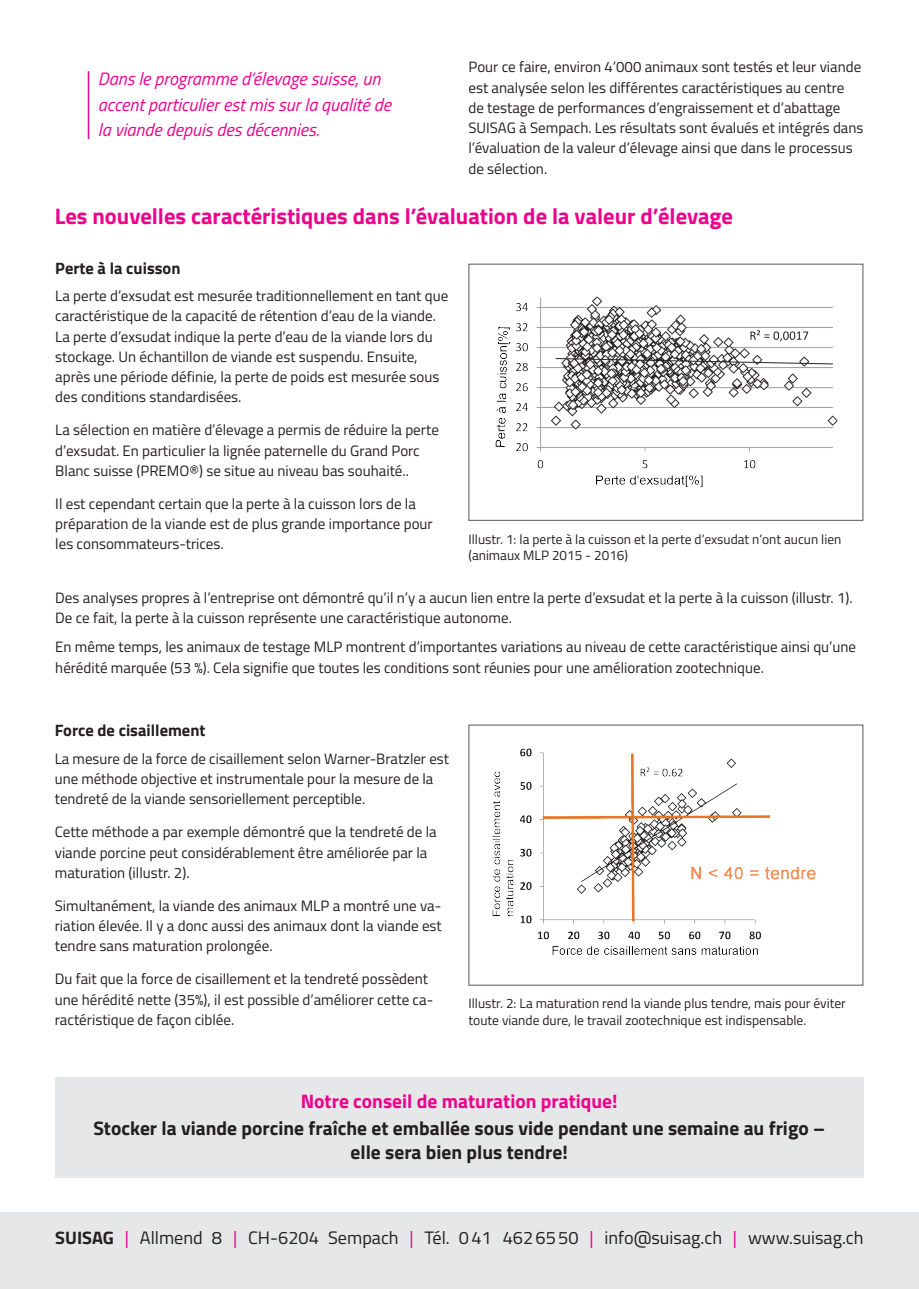
<style>
.page{position:relative;width:919px;height:1289px;background:#fff}
.page>*{position:absolute;margin:0;border:0;box-sizing:border-box;transform-origin:0 0}
.Überschrift_H2{font:700 22.5px "Titillium Web";color:#ed028c}
.SUISAG_-_Hervorhebun{font:700 19.5px/23.4px "Titillium Web";color:#231f20;text-align:center}
.SUISAG_-_Hervorhebun-2{font:700 19.5px "Titillium Web";color:#ed028c}
.Zitat{font:italic 18px/25.5px "Titillium Web";color:#ed028c}
.t1{font:18px "Titillium Web";color:#231f20}
.SUISAG_-_Überschrift{font:700 16.5px "Titillium Web";color:#231f20}
.SUISAG___Fliesstext{font:15px/20.2px "Titillium Web";color:#231f20}
.SUISAG_-_Fliesstext{font:15px/20.2px "Titillium Web";color:#231f20}
.Fliesstext{font:13.5px/16.2px "Titillium Web";color:#231f20}
.s1{font-weight:700}
.s2{color:#ed028c}
</style>
<div class="page">
<div style="left:0;top:1212px;width:918px;height:76px;background:#e6e7e9"></div>
<img style="left:492px;top:748px;width:324px;height:207px">
<img style="left:495px;top:296px;width:343px;height:192px">
<div style="left:468px;top:264px;width:395px;height:256px;border:1px solid #57585a"></div>
<hr style="left:88px;top:71px;width:1px;height:68px;background:#ed028c">
<div style="left:55px;top:1077px;width:808px;height:100px;background:#e6e7e9"></div>
<p class="SUISAG_-_Fliesstext" style="left:468px;top:56px;width:396px">Pour ce faire, environ 4‘000 animaux sont testés et leur viande est analysée selon les différentes caractéristiques au centre de testage de performances d’engraissement et d’abattage SUISAG à Sempach. Les résultats sont évalués et intégrés dans l’évaluation de la valeur d’élevage ainsi que dans le processus de sélection.</p>
<p class="Überschrift_H2" style="left:55px;top:199px;width:679px">Les nouvelles caractéristiques dans l’évaluation de la valeur d’élevage</p>
<p class="SUISAG_-_Überschrift" style="left:55px;top:255px;width:127px">Perte à la cuisson</p>
<p class="SUISAG___Fliesstext" style="left:55px;top:285px;width:394px">La perte d’exsudat est mesurée traditionnellement en tant que caractéristique de la capacité de rétention d’eau de la viande.<br>La perte d’exsudat indique la perte d’eau de la viande lors du stockage. Un échantillon de viande est suspendu. Ensuite, après une période définie, la perte de poids est mesurée sous des conditions standardisées.</p>
<p class="SUISAG___Fliesstext" style="left:55px;top:419px;width:385px">La sélection en matière d’élevage a permis de réduire la perte d’exsudat. En particulier la lignée paternelle du Grand Porc<br>Blanc suisse (PREMO®) se situe au niveau bas souhaité..</p>
<p class="SUISAG___Fliesstext" style="left:55px;top:493px;width:379px">Il est cependant certain que la perte à la cuisson lors de la préparation de la viande est de plus grande importance pour les consommateurs-trices.</p>
<p class="Zitat" style="left:98px;top:65px;width:295px">Dans le programme d’élevage suisse, un accent particulier est mis sur la qualité de la viande depuis des décennies.</p>
<p class="Fliesstext" style="left:468px;top:530px;width:374px">Illustr. 1: la perte à la cuisson et la perte d’exsudat n’ont aucun lien (animaux MLP 2015 - 2016)</p>
<p class="SUISAG___Fliesstext" style="left:55px;top:587px;width:798px">Des analyses propres à l’entreprise ont démontré qu’il n’y a aucun lien entre la perte d’exsudat et la perte à la cuisson (illustr. 1).<br>De ce fait, la perte à la cuisson représente une caractéristique autonome.</p>
<p class="SUISAG___Fliesstext" style="left:55px;top:636px;width:802px">En même temps, les animaux de testage MLP montrent d’importantes variations au niveau de cette caractéristique ainsi qu’une hérédité marquée (53 %). Cela signifie que toutes les conditions sont réunies pour une amélioration zootechnique.</p>
<p class="SUISAG_-_Überschrift" style="left:55px;top:718px;width:152px">Force de cisaillement</p>
<p class="SUISAG___Fliesstext" style="left:55px;top:747px;width:395px">La mesure de la force de cisaillement selon Warner-Bratzler est une méthode objective et instrumentale pour la mesure de la tendreté de la viande sensoriellement perceptible.</p>
<p class="SUISAG___Fliesstext" style="left:55px;top:821px;width:383px">Cette méthode a par exemple démontré que la tendreté de la viande porcine peut considérablement être améliorée par la maturation (illustr. 2).</p>
<p class="SUISAG___Fliesstext" style="left:55px;top:894px;width:388px;text-align:justify">Simultanément, la viande des animaux MLP a montré une va&shy;riation élevée. Il y a donc aussi des animaux dont la viande est tendre sans maturation prolongée.</p>
<p class="SUISAG___Fliesstext" style="left:55px;top:968px;width:380px">Du fait que la force de cisaillement et la tendreté possèdent une hérédité nette (35%), il est possible d’améliorer cette ca&shy;ractéristique de façon ciblée.</p>
<p class="Fliesstext" style="left:468px;top:994px;width:379px">Illustr. 2: La maturation rend la viande plus tendre, mais pour éviter toute viande dure, le travail zootechnique est indispensable.</p>
<p class="SUISAG_-_Hervorhebun-2" style="left:301px;top:1085px;width:318px">Notre conseil de maturation pratique!</p>
<p class="SUISAG_-_Hervorhebun" style="left:93px;top:1115px;width:733px">Stocker la viande porcine fraîche et emballée sous vide pendant une semaine au frigo – elle sera bien plus tendre!</p>
<p class="t1" style="left:55px;top:1224px;width:809px"><span class="s1">SUISAG</span> <span class="s2">|</span> Allmend 8 <span class="s2">|</span> CH-6204 Sempach <span class="s2">|</span> Tél. 041 4626550 <span class="s2">|</span> info@suisag.ch <span class="s2">|</span> www.suisag.ch</p>
</div>
